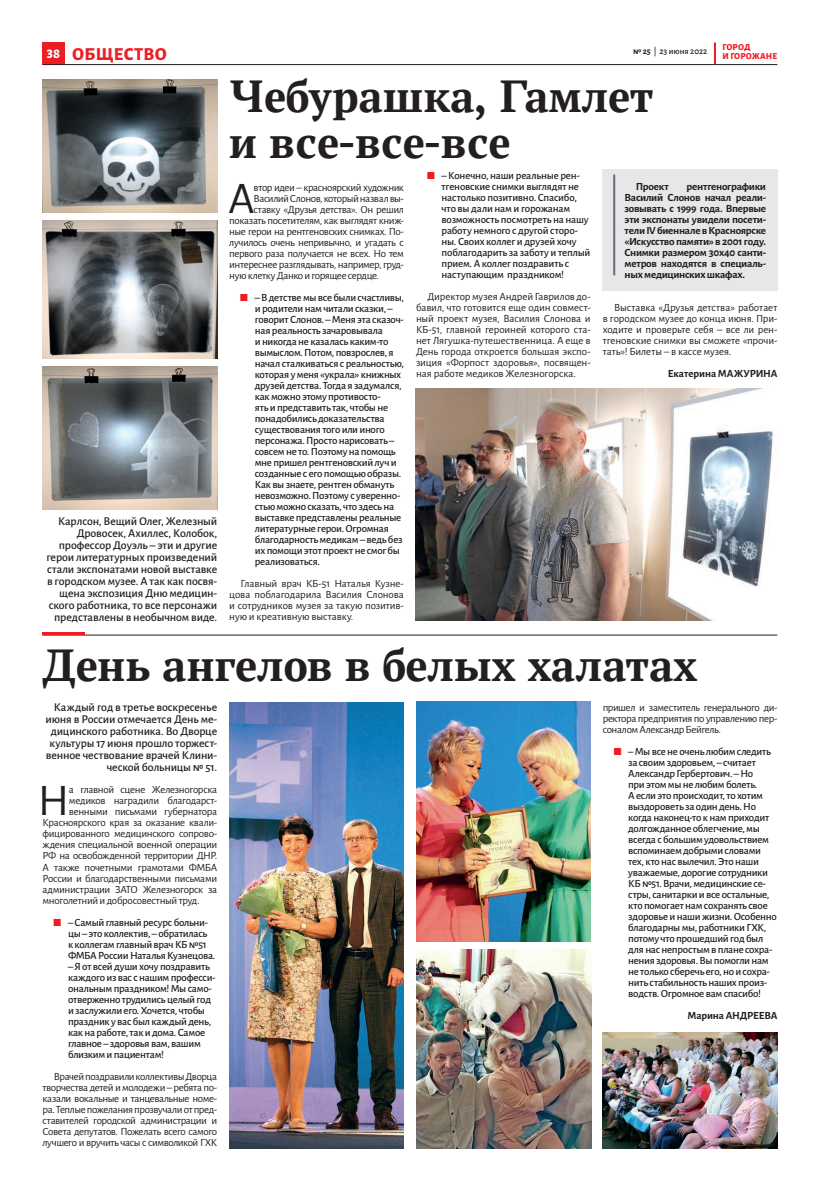
<style>
.page{position:relative;width:820px;height:1191px;background:#fff}
.page>*{position:absolute;margin:0;border:0;box-sizing:border-box;transform-origin:0 0}
.t1{font:700 48px/46px "PT Astra Serif";color:#231f20}
.t2{font:45.3px "Alegreya Sans";color:#231f20}
.t3{font:800 18px "Alegreya Sans";letter-spacing:.015em;color:#ee1d23}
.t4{font:500 12px/12px "Alegreya Sans";letter-spacing:-.015em;color:#231f20;text-align:right}
.t5{font:500 11px/11px "Alegreya Sans";letter-spacing:-.025em;color:#231f20}
.t6{font:11px/11px "Alegreya Sans";letter-spacing:-.03em;color:#231f20;text-align:justify}
.t7{font:700 11px/11px "Alegreya Sans";letter-spacing:-.02em;color:#231f20;text-align:justify}
.t8{font:800 9px "Alegreya Sans";letter-spacing:.015em;color:#ee1d23}
.t9{font:500 9px "Alegreya Sans";color:#231f20}
.s1{font-weight:700}
.s2{font-size:14px;color:#fff}
.s3{color:#ee1d23}
</style>
<div class="page">
<div style="left:43px;top:43px;width:22px;height:22px;background:#ee1d23"></div>
<hr style="left:43px;top:64px;width:734px;height:1px;background:#231f20">
<hr style="left:713px;top:43px;width:2px;height:21px;background:#ee1d23">
<img style="left:43px;top:220px;width:174px;height:138px">
<img style="left:42px;top:79px;width:175px;height:134px">
<img style="left:415px;top:388px;width:358px;height:232px">
<img style="left:43px;top:367px;width:175px;height:142px">
<div style="left:601px;top:170px;width:176px;height:121px;background:#e6e7e9"></div>
<hr style="left:613px;top:174px;width:2px;height:101px;background:#6c6d70">
<hr style="left:42px;top:635px;width:735px;height:1px;background:#231f20">
<hr style="left:42px;top:632px;width:43px;height:3px;background:#ee1d23">
<img style="left:416px;top:949px;width:175px;height:199px">
<img style="left:229px;top:702px;width:174px;height:446px">
<img style="left:416px;top:702px;width:174px;height:239px">
<img style="left:602px;top:1032px;width:175px;height:116px">
<p class="t8" style="left:722px;top:40px;width:30px">ГОРОД</p>
<p class="t9" style="left:633px;top:45px;width:76px"><span class="s1">№ 25</span> | 23 июня 2022</p>
<h3 class="t3" style="left:47px;top:41px;width:121px"><span class="s2">38</span> ОБЩЕСТВО</h3>
<p class="t8" style="left:722px;top:49px;width:56px">И ГОРОЖАНЕ</p>
<p class="t4" style="left:46px;top:514px;width:172px">Карлсон, Вещий Олег, Железный<br>Дровосек, Ахиллес, Колобок, профессор Доуэль – эти и другие герои литературных произведений стали экспонатами новой выставке в городском музее. А так как посвя&shy;щена экспозиция Дню медицин&shy;ского работника, то все персонажи представлены в необычном виде.</p>
<h1 class="t1" style="left:229px;top:72px;width:425px">Чебурашка, Гамлет и все-все-все</h1>
<h2 class="t2" style="left:228px;top:167px;width:28px">А</h2>
<p class="t6" style="left:253px;top:181px;width:152px">втор идеи – красноярский художник</p>
<p class="t6" style="left:253px;top:192px;width:152px">Василий Слонов, который назвал вы-</p>
<p class="t6" style="left:253px;top:203px;width:152px">ставку «Друзья детства». Он решил</p>
<p class="t6" style="left:229px;top:214px;width:176px">показать посетителям, как выглядят книж-</p>
<p class="t6" style="left:229px;top:225px;width:176px">ные герои на рентгеновских снимках. По-</p>
<p class="t6" style="left:229px;top:236px;width:176px">лучилось очень непривычно, и угадать с</p>
<p class="t6" style="left:229px;top:247px;width:176px">первого раза получается не всех. Но тем</p>
<p class="t6" style="left:229px;top:258px;width:176px">интереснее разглядывать, например, груд-</p>
<p class="t6" style="left:229px;top:269px;width:151px">ную клетку Данко и горящее сердце.</p>
<p class="t5" style="left:255px;top:291px;width:151px;text-indent:-14px"><span class="s3">⬛</span> – В детстве мы все были счастливы, и родители нам читали сказки, – говорит Слонов. – Меня эта сказоч&shy;ная реальность зачаровывала<br>и никогда не казалась каким-то вымыслом. Потом, повзрослев, я начал сталкиваться с реальностью, которая у меня «украла» книжных друзей детства. Тогда я задумался, как можно этому противосто-<br>ять и представить так, чтобы не понадобились доказательства существования того или иного персонажа. Просто нарисовать – совсем не то. Поэтому на помощь мне пришел рентгеновский луч и созданные с его помощью образы.<br>Как вы знаете, рентген обмануть невозможно. Поэтому с уверенно&shy;стью можно сказать, что здесь на выставке представлены реальные литературные герои. Огромная благодарность медикам – ведь без их помощи этот проект не смог бы реализоваться.</p>
<p class="t6" style="left:229px;top:577px;width:176px;text-indent:11px">Главный врач КБ-51 Наталья Кузне&shy;цова поблагодарила Василия Слонова и сотрудников музея за такую позитив&shy;ную и креативную выставку.</p>
<p class="t5" style="left:441px;top:169px;width:150px;text-indent:-14px"><span class="s3">⬛</span> – Конечно, наши реальные рен&shy;тгеновские снимки выглядят не настолько позитивно. Спасибо, что вы дали нам и горожанам возможность посмотреть на нашу работу немного с другой сторо&shy;ны. Своих коллег и друзей хочу поблагодарить за заботу и теплый прием. А коллег поздравить с наступающим праздником!</p>
<p class="t6" style="left:416px;top:290px;width:176px;text-indent:11px">Директор музея Андрей Гаврилов до&shy;бавил, что готовится еще один совмест&shy;ный проект музея, Василия Слонова и КБ-51, главной героиней которого ста&shy;нет Лягушка-путешественница. А еще в День города откроется большая экспо&shy;зиция «Форпост здоровья», посвящен&shy;ная работе медиков Железногорска.</p>
<p class="t6" style="left:602px;top:301px;width:176px;text-indent:11px">Выставка «Друзья детства» работает в городском музее до конца июня. При&shy;ходите и проверьте себя – все ли рен&shy;тгеновские снимки вы сможете «прочи&shy;тать»! Билеты – в кассе музея.</p>
<p class="t7" style="left:624px;top:180px;width:143px;text-indent:62px">рентгенографики Василий Слонов начал реали&shy;зовывать с 1999 года. Впервые эти экспонаты увидели посети&shy;тели IV биеннале в Красноярске «Искусство памяти» в 2001 году.<br>Снимки размером 30х40 санти&shy;метров находятся в специаль&shy;ных медицинских шкафах.</p>
<p class="t7" style="left:635px;top:180px;width:34px">Проект</p>
<p class="t7" style="left:667px;top:367px;width:111px">Екатерина МАЖУРИНА</p>
<h1 class="t1" style="left:43px;top:641px;width:656px">День ангелов в белых халатах</h1>
<p class="t4" style="left:46px;top:701px;width:173px">Каждый год в третье воскресенье июня в России отмечается День ме&shy;дицинского работника. Во Дворце культуры 17 июня прошло торжест&shy;венное чествование врачей Клини&shy;ческой больницы № 51.</p>
<h2 class="t2" style="left:38px;top:769px;width:34px">Н</h2>
<p class="t6" style="left:69px;top:784px;width:150px">а главной сцене Железногорска</p>
<p class="t6" style="left:69px;top:795px;width:150px">медиков наградили благодарст-</p>
<p class="t6" style="left:69px;top:806px;width:150px">венными письмами губернатора</p>
<p class="t6" style="left:43px;top:817px;width:176px">Красноярского края за оказание квали-</p>
<p class="t6" style="left:43px;top:828px;width:176px">фицированного медицинского сопрово-</p>
<p class="t6" style="left:43px;top:839px;width:176px">ждения специальной военной операции</p>
<p class="t6" style="left:43px;top:850px;width:176px">РФ на освобожденной территории ДНР.</p>
<p class="t6" style="left:43px;top:861px;width:176px">А также почетными грамотами ФМБА</p>
<p class="t6" style="left:43px;top:872px;width:176px">России и благодарственными письмами</p>
<p class="t6" style="left:43px;top:883px;width:176px">администрации ЗАТО Железногорск за</p>
<p class="t6" style="left:43px;top:894px;width:158px">многолетний и добросовестный труд.</p>
<p class="t5" style="left:68px;top:915px;width:149px;text-indent:-14px"><span class="s3">⬛</span> – Самый главный ресурс больни&shy;цы – это коллектив, – обратилась<br>к коллегам главный врач КБ №51<br>ФМБА России Наталья Кузнецова.</p>
<p class="t5" style="left:68px;top:959px;width:149px">– Я от всей души хочу поздравить каждого из вас с нашим професси&shy;ональным праздником! Мы само&shy;отверженно трудились целый год и заслужили его. Хочется, чтобы праздник у вас был каждый день, как на работе, так и дома. Самое главное – здоровья вам, вашим близким и пациентам!</p>
<p class="t6" style="left:43px;top:1070px;width:176px;text-indent:11px">Врачей поздравили коллективы Дворца творчества детей и молодежи – ребята по&shy;казали вокальные и танцевальные номе&shy;ра. Теплые пожелания прозвучали от пред&shy;ставителей городской администрации и Совета депутатов. Пожелать всего самого лучшего и вручить часы с символикой ГХК</p>
<p class="t6" style="left:602px;top:701px;width:176px">пришел и заместитель генерального ди&shy;ректора предприятия по управлению пер&shy;соналом Александр Бейгель.</p>
<p class="t5" style="left:628px;top:745px;width:150px;text-indent:-14px"><span class="s3">⬛</span> – Мы все не очень любим следить за своим здоровьем, – считает<br>Александр Гербертович. – Но<br>при этом мы не любим болеть.<br>А если это происходит, то хотим выздороветь за один день. Но когда наконец-то к нам приходит долгожданное облегчение, мы всегда с большим удовольствием вспоминаем добрыми словами тех, кто нас вылечил. Это наши уважаемые, дорогие сотрудники<br>КБ №51. Врачи, медицинские се&shy;стры, санитарки и все остальные, кто помогает нам сохранять свое здоровье и наши жизни. Особенно благодарны мы, работники ГХК, потому что прошедший год был для нас непростым в плане сохра&shy;нения здоровья. Вы помогли нам не только сберечь его, но и сохра&shy;нить стабильность наших произ&shy;водств. Огромное вам спасибо!</p>
<p class="t7" style="left:687px;top:1009px;width:91px">Марина АНДРЕЕВА</p>
</div>
